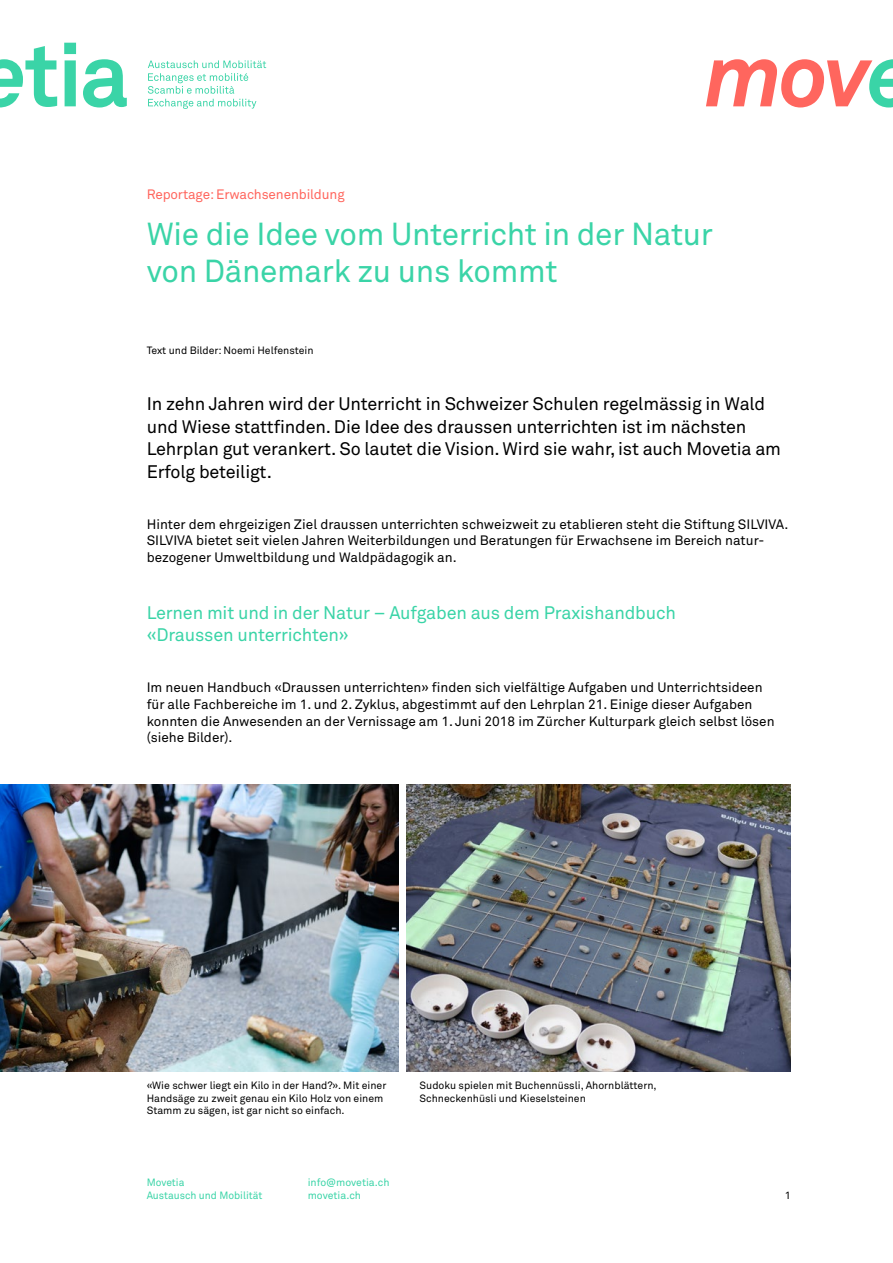
<style>
.page{position:relative;width:893px;height:1263px;background:#fff}
.page>*{position:absolute;margin:0;border:0;box-sizing:border-box;transform-origin:0 0}
.Lauftext_9{font:31.5px/37.5px "Akkurat Pro";letter-spacing:-.01em;color:#3ad4a7}
.Lead_12{font:18px/22.5px "Akkurat Pro";letter-spacing:-.01em;color:#000}
.Lead_12-2{font:18px/22.5px "Akkurat Pro";letter-spacing:-.01em;color:#3ad4a7}
.Lauftext_9-2{font:13.5px/16.8px "Akkurat Pro";color:#000}
.Lauftext_9-3{font:13.5px "Akkurat Pro";letter-spacing:-.01em;color:#ff665e}
.Fussnote{font:10.5px/12.8px "Akkurat Pro";color:#000}
.Fussnote-2{font:10.5px "Akkurat Pro";color:#3ad4a7}
</style>
<div class="page">
<svg style="left:64px;top:43px;width:12px;height:63px"></svg>
<svg style="left:83px;top:59px;width:44px;height:48px"></svg>
<svg style="left:0;top:46px;width:57px;height:61px"></svg>
<svg style="left:148px;top:60px;width:118px;height:49px"></svg>
<svg style="left:706px;top:59px;width:187px;height:48px"></svg>
<img style="left:407px;top:785px;width:384px;height:287px">
<img style="left:0;top:785px;width:398px;height:287px">
<p class="Lauftext_9-3" style="left:147px;top:186px;width:199px">Reportage: Erwachsenenbildung</p>
<p class="Lauftext_9" style="left:147px;top:215px;width:568px">Wie die Idee vom Unterricht in der Natur von Dänemark zu uns kommt</p>
<p class="Fussnote" style="left:147px;top:344px;width:168px">Text und Bilder: Noemi Helfenstein</p>
<p class="Lead_12" style="left:147px;top:393px;width:636px">In zehn Jahren wird der Unterricht in Schweizer Schulen regelmässig in Wald und Wiese stattfinden. Die Idee des draussen unterrichten ist im nächsten Lehrplan gut verankert. So lautet die Vision. Wird sie wahr, ist auch Movetia am Erfolg beteiligt.</p>
<p class="Lauftext_9-2" style="left:147px;top:515px;width:643px">Hinter dem ehrgeizigen Ziel draussen unterrichten schweizweit zu etablieren steht die Stiftung SILVIVA.<br>SILVIVA bietet seit vielen Jahren Weiterbildungen und Beratungen für Erwachsene im Bereich natur-</p>
<p class="Lauftext_9-2" style="left:147px;top:549px;width:311px">bezogener Umweltbildung und Waldpädagogik an.</p>
<p class="Lead_12-2" style="left:147px;top:601px;width:531px">Lernen mit und in der Natur – Aufgaben aus dem Praxishandbuch «Draussen unterrichten»</p>
<p class="Lauftext_9-2" style="left:147px;top:679px;width:629px">Im neuen Handbuch «Draussen unterrichten» finden sich vielfältige Aufgaben und Unterrichtsideen für alle Fachbereiche im 1. und 2. Zyklus, abgestimmt auf den Lehrplan 21. Einige dieser Aufgaben konnten die Anwesenden an der Vernissage am 1. Juni 2018 im Zürcher Kulturpark gleich selbst lösen (siehe Bilder).</p>
<p class="Fussnote" style="left:147px;top:1079px;width:241px">«Wie schwer liegt ein Kilo in der Hand?». Mit einer<br>Handsäge zu zweit genau ein Kilo Holz von einem<br>Stamm zu sägen, ist gar nicht so einfach.</p>
<p class="Fussnote" style="left:420px;top:1079px;width:239px">Sudoku spielen mit Buchennüssli, Ahornblättern,<br>Schneckenhüsli und Kieselsteinen</p>
<p class="Fussnote-2" style="left:147px;top:1177px;width:39px">Movetia</p>
<p class="Fussnote-2" style="left:147px;top:1189px;width:117px">Austausch und Mobilität</p>
<p class="Fussnote-2" style="left:308px;top:1177px;width:83px">info@movetia.ch</p>
<p class="Fussnote-2" style="left:308px;top:1189px;width:55px">movetia.ch</p>
<p class="Fussnote" style="left:785px;top:1189px;width:7px">1</p>
</div>
